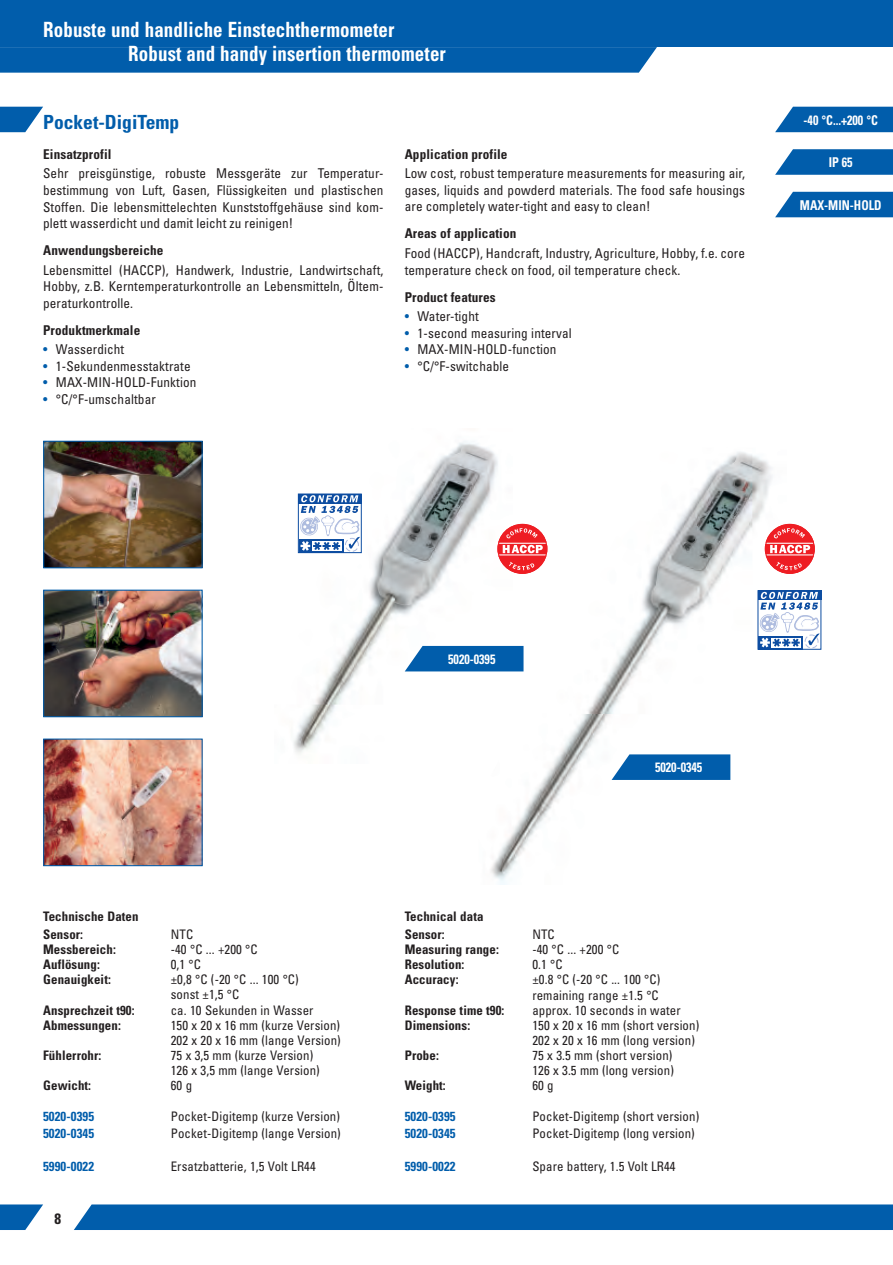
<style>
.page{position:relative;width:893px;height:1265px;background:#fff}
.page>*{position:absolute;margin:0;border:0;box-sizing:border-box;transform-origin:0 0}
.t1{font:700 condensed 21px/24px "Univers";letter-spacing:.01em;color:#fff;scale:.9 1}
.t2{font:700 condensed 19.5px "Univers";color:#015dab}
.t3{font:700 condensed 15px "Univers";color:#231f20}
.t4{font:condensed 13.5px/16.5px "Univers";letter-spacing:.01em;color:#231f20;text-align:justify}
.t5{font:700 condensed 13.5px "Univers";letter-spacing:.01em;color:#231f20}
.t6{font:700 condensed 13.5px "Univers";color:#fff;scale:.9 1}
.t7{font:condensed 13.2px/15px "Univers";letter-spacing:.01em;color:#231f20}
.t8{font:700 condensed 13.2px/18px "Univers";letter-spacing:.01em;color:#231f20}
.t9{font:700 condensed 13.2px "Univers";letter-spacing:.01em;color:#015dab}
.s1{color:#015dab}
</style>
<div class="page">
<img style="left:293px;top:441px;width:192px;height:313px">
<img style="left:478px;top:448px;width:308px;height:436px">
<div style="left:0;top:0;width:893px;height:47px;background:#015dab"></div>
<svg style="left:0;top:47px;width:657px;height:26px;background:#0862ad"></svg>
<svg style="left:775px;top:149px;width:118px;height:26px;background:#186cb2"></svg>
<svg style="left:0;top:107px;width:43px;height:25px"></svg>
<svg style="left:0;top:1204px;width:43px;height:25px"></svg>
<svg style="left:775px;top:192px;width:118px;height:25px;background:#1469b1"></svg>
<div style="left:74px;top:1204px;width:819px;height:25px;background:#015dab"></div>
<svg style="left:775px;top:107px;width:118px;height:25px;background:#1469b1"></svg>
<img style="left:45px;top:442px;width:156px;height:124px">
<div style="left:43px;top:440px;width:160px;height:128px;border:1px solid #015dab"></div>
<img style="left:45px;top:591px;width:156px;height:124px">
<div style="left:43px;top:589px;width:160px;height:128px;border:1px solid #015dab"></div>
<img style="left:45px;top:740px;width:156px;height:124px">
<div style="left:43px;top:738px;width:160px;height:128px;border:1px solid #015dab"></div>
<svg style="left:611px;top:754px;width:119px;height:25px;background:#196cb3"></svg>
<svg style="left:405px;top:645px;width:118px;height:26px;background:#1c6eb4"></svg>
<svg style="left:497px;top:523px;width:50px;height:50px"></svg>
<svg style="left:503px;top:544px;width:40px;height:9px"></svg>
<hr style="left:497px;top:542px;width:50px;height:1px;background:#fff">
<hr style="left:497px;top:554px;width:50px;height:1px;background:#fff">
<svg style="left:506px;top:528px;width:31px;height:10px"></svg>
<svg style="left:509px;top:561px;width:25px;height:9px"></svg>
<div style="left:497px;top:523px;width:50px;height:50px;border:1px solid #ee1d23;border-radius:50%"></div>
<svg style="left:764px;top:523px;width:50px;height:50px"></svg>
<svg style="left:770px;top:544px;width:40px;height:9px"></svg>
<hr style="left:765px;top:542px;width:49px;height:1px;background:#fff">
<hr style="left:764px;top:554px;width:50px;height:1px;background:#fff">
<svg style="left:773px;top:528px;width:32px;height:10px"></svg>
<svg style="left:776px;top:561px;width:25px;height:9px"></svg>
<div style="left:764px;top:523px;width:50px;height:50px;border:1px solid #ee1d23;border-radius:50%"></div>
<div style="left:298px;top:493px;width:65px;height:62px;background:#dde6f2"></div>
<svg style="left:298px;top:493px;width:64px;height:60px"></svg>
<div style="left:298px;top:494px;width:63px;height:9px;background:#0d4da1"></div>
<svg style="left:299px;top:539px;width:44px;height:13px"></svg>
<div style="left:345px;top:538px;width:14px;height:13px;border:1px dashed #aebcdf;border-radius:50%"></div>
<svg style="left:300px;top:495px;width:60px;height:55px;background:#b6c8e2"></svg>
<svg style="left:757px;top:589px;width:65px;height:63px"></svg>
<svg style="left:757px;top:590px;width:64px;height:59px"></svg>
<div style="left:758px;top:590px;width:63px;height:10px;background:#0d4da1"></div>
<svg style="left:758px;top:636px;width:45px;height:13px"></svg>
<div style="left:804px;top:634px;width:14px;height:14px;border:1px dashed #aebcdf;border-radius:50%"></div>
<svg style="left:759px;top:591px;width:60px;height:56px"></svg>
<h1 class="t1" style="left:128px;top:19px;width:354px;text-indent:-85px">Robuste und handliche Einstechthermometer<br>Robust and handy insertion thermometer</h1>
<h2 class="t2" style="left:43px;top:115px;width:138px">Pocket-DigiTemp</h2>
<p class="t5" style="left:43px;top:149px;width:70px">Einsatzprofil</p>
<p class="t4" style="left:43px;top:167px;width:342px">Sehr preisgünstige, robuste Messgeräte zur Temperatur&shy;bestimmung von Luft, Gasen, Flüssigkeiten und plastischen Stoffen. Die lebensmittelechten Kunststoffgehäuse sind kom&shy;plett wasserdicht und damit leicht zu reinigen!</p>
<p class="t5" style="left:43px;top:245px;width:122px">Anwendungsbereiche</p>
<p class="t4" style="left:43px;top:263px;width:342px">Lebensmittel (HACCP), Handwerk, Industrie, Landwirtschaft, Hobby, z.B. Kerntemperaturkontrolle an Lebensmitteln, Öltem&shy;peraturkontrolle.</p>
<p class="t5" style="left:43px;top:325px;width:99px">Produktmerkmale</p>
<p class="t4" style="left:43px;top:342px;width:83px"><span class="s1">•</span> Wasserdicht</p>
<p class="t4" style="left:43px;top:359px;width:149px"><span class="s1">•</span> 1-Sekundenmesstaktrate</p>
<p class="t4" style="left:43px;top:375px;width:155px"><span class="s1">•</span> MAX-MIN-HOLD-Funktion</p>
<p class="t4" style="left:43px;top:391px;width:114px"><span class="s1">•</span> °C/°F-umschaltbar</p>
<p class="t5" style="left:405px;top:149px;width:104px">Application profile</p>
<p class="t4" style="left:405px;top:166px;width:342px">Low cost, robust temperature measurements for measuring air, gases, liquids and powderd materials. The food safe housings are completely water-tight and easy to clean!</p>
<p class="t5" style="left:405px;top:229px;width:113px">Areas of application</p>
<p class="t4" style="left:405px;top:246px;width:342px">Food (HACCP), Handcraft, Industry, Agriculture, Hobby, f.e. core temperature check on food, oil temperature check.</p>
<p class="t5" style="left:405px;top:292px;width:92px">Product features</p>
<p class="t4" style="left:405px;top:309px;width:76px"><span class="s1">•</span> Water-tight</p>
<p class="t4" style="left:405px;top:325px;width:168px"><span class="s1">•</span> 1-second measuring interval</p>
<p class="t4" style="left:405px;top:342px;width:153px"><span class="s1">•</span> MAX-MIN-HOLD-function</p>
<p class="t4" style="left:405px;top:358px;width:106px"><span class="s1">•</span> °C/°F-switchable</p>
<p class="t6" style="left:803px;top:115px;width:84px">-40 °C...+200 °C</p>
<p class="t6" style="left:828px;top:157px;width:28px">IP 65</p>
<p class="t6" style="left:800px;top:200px;width:92px">MAX-MIN-HOLD</p>
<p class="t6" style="left:448px;top:654px;width:54px">5020-0395</p>
<p class="t6" style="left:655px;top:762px;width:54px">5020-0345</p>
<p class="t8" style="left:43px;top:908px;width:97px">Technische Daten<br>Sensor:</p>
<p class="t7" style="left:171px;top:928px;width:24px">NTC</p>
<p class="t8" style="left:405px;top:908px;width:80px">Technical data<br>Sensor:</p>
<p class="t7" style="left:532px;top:928px;width:24px">NTC</p>
<p class="t8" style="left:43px;top:941px;width:74px">Messbereich:</p>
<p class="t7" style="left:171px;top:943px;width:88px">-40 °C ... +200 °C</p>
<p class="t8" style="left:43px;top:956px;width:58px">Auflösung:</p>
<p class="t7" style="left:171px;top:958px;width:32px">0,1 °C</p>
<p class="t8" style="left:43px;top:971px;width:69px">Genauigkeit:</p>
<p class="t7" style="left:171px;top:973px;width:129px">±0,8 °C (-20 °C ... 100 °C) sonst ±1,5 °C</p>
<p class="t8" style="left:43px;top:1001px;width:93px">Ansprechzeit t90:</p>
<p class="t7" style="left:171px;top:1003px;width:144px">ca. 10 Sekunden in Wasser</p>
<p class="t8" style="left:43px;top:1016px;width:79px">Abmessungen:</p>
<p class="t7" style="left:171px;top:1018px;width:172px">150 x 20 x 16 mm (kurze Version)<br>202 x 20 x 16 mm (lange Version)</p>
<p class="t8" style="left:43px;top:1046px;width:60px">Fühlerrohr:</p>
<p class="t7" style="left:171px;top:1048px;width:151px">75 x 3,5 mm (kurze Version)<br>126 x 3,5 mm (lange Version)</p>
<p class="t8" style="left:43px;top:1076px;width:49px">Gewicht:</p>
<p class="t7" style="left:171px;top:1078px;width:23px">60 g</p>
<p class="t9" style="left:43px;top:1111px;width:52px">5020-0395</p>
<p class="t7" style="left:171px;top:1109px;width:171px">Pocket-Digitemp (kurze Version)</p>
<p class="t9" style="left:43px;top:1127px;width:52px">5020-0345</p>
<p class="t7" style="left:171px;top:1126px;width:171px">Pocket-Digitemp (lange Version)</p>
<p class="t9" style="left:43px;top:1160px;width:52px">5990-0022</p>
<p class="t7" style="left:171px;top:1159px;width:146px">Ersatzbatterie, 1,5 Volt LR44</p>
<p class="t8" style="left:405px;top:941px;width:96px">Measuring range:</p>
<p class="t7" style="left:532px;top:943px;width:88px">-40 °C ... +200 °C</p>
<p class="t8" style="left:405px;top:956px;width:61px">Resolution:</p>
<p class="t7" style="left:532px;top:958px;width:32px">0.1 °C</p>
<p class="t8" style="left:405px;top:971px;width:55px">Accuracy:</p>
<p class="t7" style="left:532px;top:973px;width:129px">±0.8 °C (-20 °C ... 100 °C) remaining range ±1.5 °C</p>
<p class="t8" style="left:405px;top:1001px;width:101px">Response time t90:</p>
<p class="t7" style="left:532px;top:1003px;width:150px">approx. 10 seconds in water</p>
<p class="t8" style="left:405px;top:1016px;width:67px">Dimensions:</p>
<p class="t7" style="left:532px;top:1018px;width:168px">150 x 20 x 16 mm (short version)<br>202 x 20 x 16 mm (long version)</p>
<p class="t8" style="left:405px;top:1046px;width:36px">Probe:</p>
<p class="t7" style="left:532px;top:1048px;width:143px">75 x 3.5 mm (short version)<br>126 x 3.5 mm (long version)</p>
<p class="t8" style="left:405px;top:1076px;width:43px">Weight:</p>
<p class="t7" style="left:532px;top:1078px;width:23px">60 g</p>
<p class="t9" style="left:405px;top:1111px;width:52px">5020-0395</p>
<p class="t7" style="left:532px;top:1109px;width:168px">Pocket-Digitemp (short version)</p>
<p class="t9" style="left:405px;top:1127px;width:52px">5020-0345</p>
<p class="t7" style="left:532px;top:1126px;width:164px">Pocket-Digitemp (long version)</p>
<p class="t9" style="left:405px;top:1160px;width:52px">5990-0022</p>
<p class="t7" style="left:532px;top:1159px;width:145px">Spare battery, 1.5 Volt LR44</p>
<p class="t3" style="left:55px;top:1212px;width:8px">8</p>
</div>
